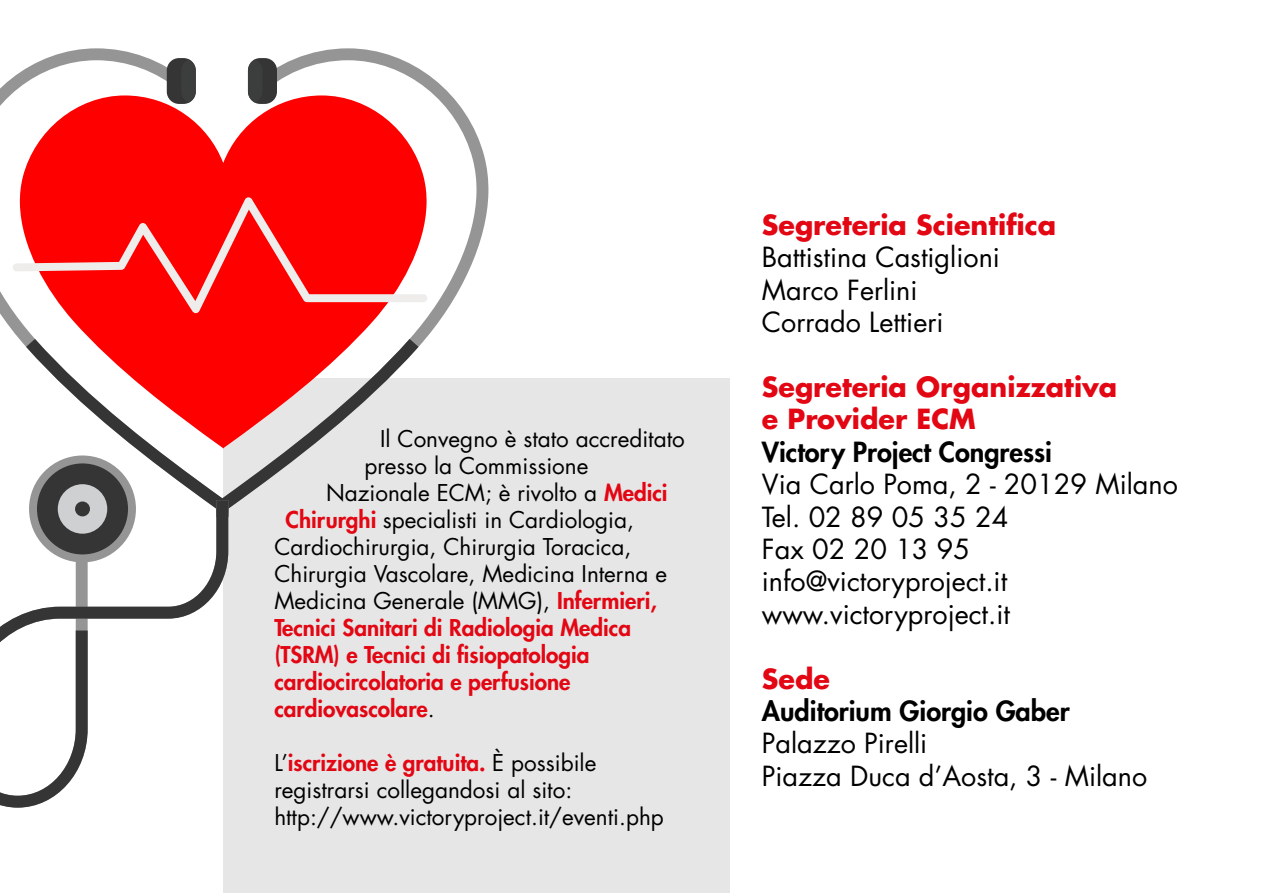
<style>
.page{position:relative;width:1276px;height:893px;background:#fff}
.page>*{position:absolute;margin:0;border:0;box-sizing:border-box;transform-origin:0 0}
.t1{font:27px/32.4px "Futura Std";color:#000}
.t2{font:700 27px/32.4px "Futura Std";color:#e30613}
.t3{font:800 27px "Futura Std";color:#000}
.t4{font:22.5px/27px "Futura Std";color:#000}
.t5{font:800 22.5px "Futura Std";color:#e30613}
.s1{font-weight:800;color:#e30613}
.s2{font-weight:400;color:#000}
</style>
<div class="page">
<div style="left:223px;top:378px;width:506px;height:515px;background:#e6e6e6"></div>
<svg style="left:0;top:48px;width:488px;height:292px"></svg>
<svg style="left:135px;top:448px;width:174px;height:69px"></svg>
<div style="left:167px;top:58px;width:29px;height:46px;background:#353535;border-radius:12px"></div>
<svg style="left:188px;top:59px;width:8px;height:36px"></svg>
<div style="left:248px;top:58px;width:29px;height:46px;background:#353535;border-radius:12px"></div>
<svg style="left:248px;top:59px;width:8px;height:36px"></svg>
<svg style="left:0;top:500px;width:228px;height:308px"></svg>
<svg style="left:29px;top:455px;width:107px;height:107px"></svg>
<div style="left:58px;top:484px;width:49px;height:50px;background:#cfd0d1;border-radius:50%"></div>
<div style="left:75px;top:501px;width:15px;height:15px;background:#353535;border-radius:50%"></div>
<svg style="left:20px;top:95px;width:407px;height:353px;fill:#f00"></svg>
<svg style="left:13px;top:197px;width:414px;height:116px;background:#fd2c2c"></svg>
<p class="t4" style="left:380px;top:425px;width:306px">Il Convegno è stato accreditato</p>
<p class="t4" style="left:364px;top:452px;width:226px">presso la Commissione</p>
<p class="t4" style="left:326px;top:479px;width:343px">Nazionale ECM; è rivolto a <span class="s1">Medici</span></p>
<p class="t4" style="left:286px;top:506px;width:350px"><span class="s1">Chirurghi</span> specialisti in Cardiologia,</p>
<p class="t4" style="left:274px;top:533px;width:359px">Cardiochirurgia, Chirurgia Toracica,</p>
<p class="t4" style="left:274px;top:560px;width:394px">Chirurgia Vascolare, Medicina Interna e</p>
<p class="t4" style="left:274px;top:587px;width:384px">Medicina Generale (MMG), <span class="s1">Infermieri,</span></p>
<p class="t5" style="left:274px;top:613px;width:358px">Tecnici Sanitari di Radiologia Medica</p>
<p class="t5" style="left:274px;top:640px;width:317px">(TSRM) e Tecnici di fisiopatologia</p>
<p class="t5" style="left:274px;top:667px;width:298px">cardiocircolatoria e perfusione</p>
<p class="t5" style="left:274px;top:694px;width:162px">cardiovascolare<span class="s2">.</span></p>
<p class="t4" style="left:274px;top:749px;width:391px">L’<span class="s1">iscrizione è gratuita.</span> È possibile registrarsi collegandosi al sito: http://www.victoryproject.it/eventi.php</p>
<p class="t2" style="left:762px;top:208px;width:296px">Segreteria Scientifica</p>
<p class="t1" style="left:762px;top:241px;width:240px">Battistina Castiglioni<br>Marco Ferlini<br>Corrado Lettieri</p>
<p class="t2" style="left:762px;top:370px;width:357px">Segreteria Organizzativa e Provider ECM</p>
<p class="t3" style="left:762px;top:435px;width:292px">Victory Project Congressi</p>
<p class="t1" style="left:762px;top:468px;width:417px">Via Carlo Poma, 2 - 20129 Milano<br>Tel. 02 89 05 35 24<br>Fax 02 20 13 95 info@victoryproject.it www.victoryproject.it</p>
<p class="t2" style="left:762px;top:662px;width:69px">Sede</p>
<p class="t3" style="left:762px;top:694px;width:309px">Auditorium Giorgio Gaber</p>
<p class="t1" style="left:762px;top:727px;width:387px">Palazzo Pirelli<br>Piazza Duca d’Aosta, 3 - Milano</p>
</div>
